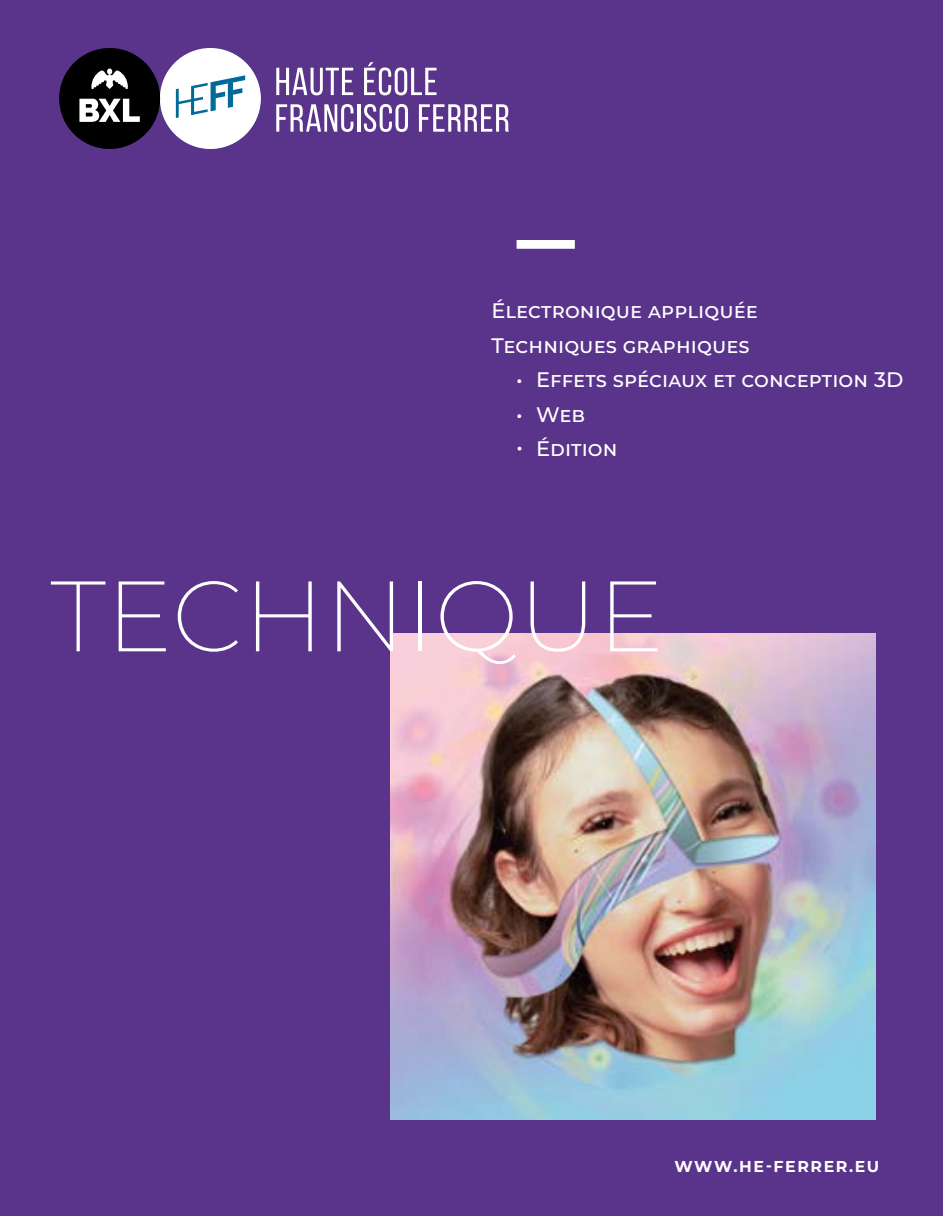
<style>
.page{position:relative;width:943px;height:1216px;background:#fff}
.page>*{position:absolute;margin:0;border:0;box-sizing:border-box;transform-origin:0 0}
.t1{font:200 99.75px "Montserrat";color:#fff}
.t2{font:500 21px/34.5px "Montserrat";letter-spacing:.005em;color:#fff}
.t3{font:700 15.75px "Montserrat";letter-spacing:.1em;color:#fff}
</style>
<div class="page">
<div style="left:0;top:0;width:943px;height:1215px;background:#5a348b"></div>
<img style="left:390px;top:633px;width:486px;height:486px">
<div style="left:516px;top:240px;width:59px;height:9px;background:#fff"></div>
<svg style="left:276px;top:68px;width:77px;height:27px"></svg>
<svg style="left:364px;top:62px;width:72px;height:33px"></svg>
<svg style="left:276px;top:104px;width:77px;height:28px"></svg>
<hr style="left:357px;top:104px;width:3px;height:28px;background:#fff">
<svg style="left:364px;top:104px;width:44px;height:28px"></svg>
<svg style="left:419px;top:104px;width:89px;height:28px"></svg>
<svg style="left:60px;top:48px;width:201px;height:101px"></svg>
<p class="t2" style="left:491px;top:293px;width:268px">Électronique appliquée<br>Techniques graphiques</p>
<p class="t2" style="left:516px;top:362px;width:389px">• Effets spéciaux et conception 3D</p>
<p class="t2" style="left:516px;top:396px;width:70px">• Web</p>
<p class="t2" style="left:516px;top:430px;width:103px">• Édition</p>
<h1 class="t1" style="left:50px;top:549px;width:615px">TECHNIQUE</h1>
<p class="t3" style="left:674px;top:1155px;width:206px">WWW.HE-FERRER.EU</p>
</div>
